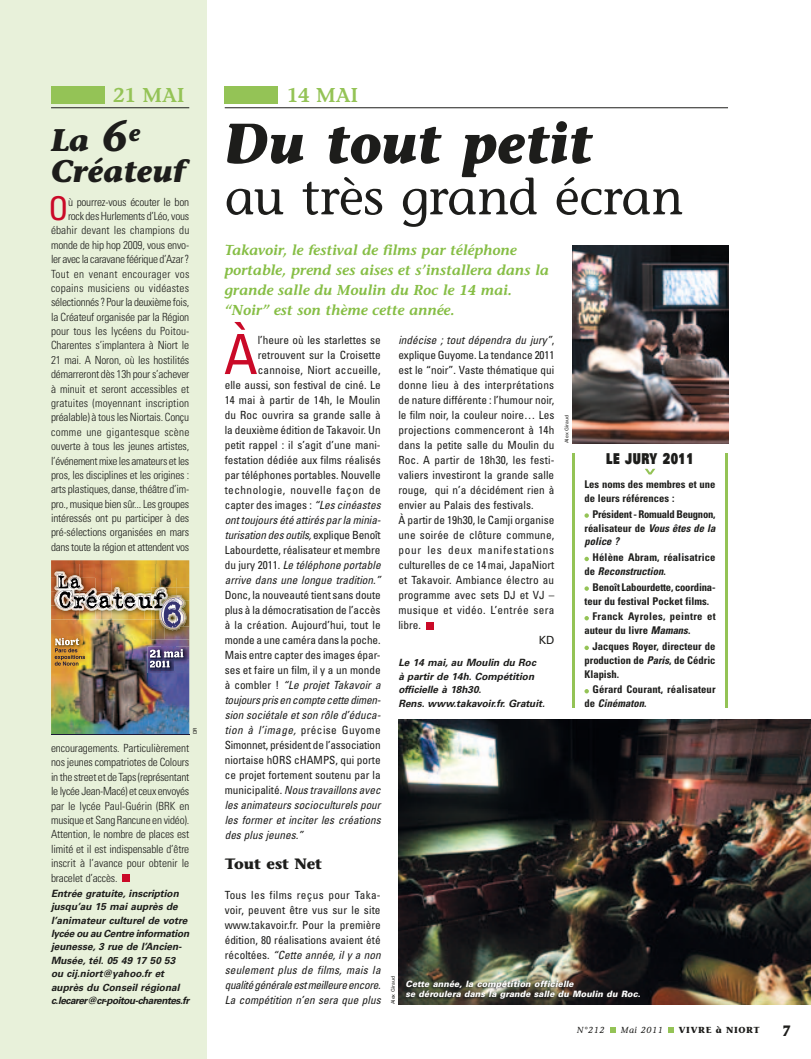
<style>
.page{position:relative;width:811px;height:1059px;background:#fff}
.page>*{position:absolute;margin:0;border:0;box-sizing:border-box;transform-origin:0 0}
.t1{font:italic 700 56.25px "Stone Informal";color:#1d1d1b}
.t2{font:condensed 55.5px "Univers";color:#ca0a28}
.t3{font:50px "Stone Informal";letter-spacing:-.01em;color:#1d1d1b}
.t4{font:condensed 32.75px "Univers";color:#ca0a28}
.t5{font:italic 700 31.25px/31.2px "Stone Informal";color:#1d1d1b}
.t6{font:600 20px "Stone Informal";color:#94c356}
.t7{font:700 15px "Stone Informal";color:#1d1d1b}
.t8{font:900 15px "Univers";letter-spacing:.05em;color:#1d1d1b;scale:.7 1}
.t9{font:italic 600 14.38px/20px "Stone Informal";color:#86be45}
.t10{font:condensed 11.25px/15px "Univers";color:#1d1d1b}
.t11{font:300 condensed 11.25px/14.4px "Univers";letter-spacing:-.015em;color:#1d1d1b;text-align:right}
.t12{font:11.25px "Univers";color:#1d1d1b}
.t13{font:700 condensed 10.62px/13.8px "Univers";color:#1d1d1b}
.t14{font:700 condensed 10.62px/13.8px "Univers";letter-spacing:.03em;color:#1d1d1b}
.t15{font:italic 700 10px/13.5px "Univers";color:#1d1d1b}
.t16{font:italic 900 8.75px/10.6px "Univers";letter-spacing:.005em;color:#fff;scale:.95 1}
.t17{font:italic 8.75px "Stone Informal";letter-spacing:.075em;color:#1d1d1b}
.t18{font:700 8.75px "Stone Informal";letter-spacing:.075em;color:#1d1d1b}
.t19{font:5px "Univers";color:#1d1d1b}
.s1{font-size:43.75px}
.s2{font-style:italic}
</style>
<div class="page">
<div style="left:0;top:0;width:207px;height:1059px;background:#e8f1da"></div>
<div style="left:426px;top:622px;width:7px;height:7px;background:#ca0a28"></div>
<svg style="left:610px;top:1027px;width:5px;height:5px"></svg>
<svg style="left:668px;top:1027px;width:5px;height:5px"></svg>
<div style="left:225px;top:86px;width:53px;height:18px;background:#94c356"></div>
<hr style="left:225px;top:107px;width:503px;height:1px;background:#1d1d1b">
<div style="left:123px;top:874px;width:7px;height:7px;background:#ca0a28"></div>
<div style="left:51px;top:86px;width:53px;height:18px;background:#94c356"></div>
<hr style="left:51px;top:107px;width:138px;height:1px;background:#1d1d1b">
<img style="left:398px;top:719px;width:413px;height:285px">
<img style="left:572px;top:245px;width:156px;height:198px">
<img style="left:51px;top:560px;width:138px;height:174px">
<img style="left:53px;top:636px;width:29px;height:12px">
<img style="left:183px;top:647px;width:6px;height:26px">
<img style="left:183px;top:648px;width:3px;height:22px">
<svg style="left:148px;top:647px;width:35px;height:26px"></svg>
<img style="left:51px;top:564px;width:126px;height:14px">
<img style="left:51px;top:578px;width:4px;height:14px">
<img style="left:51px;top:592px;width:3px;height:13px">
<img style="left:51px;top:605px;width:5px;height:14px">
<img style="left:55px;top:572px;width:14px;height:16px">
<img style="left:54px;top:588px;width:2px;height:22px">
<img style="left:151px;top:627px;width:14px;height:12px">
<img style="left:165px;top:627px;width:24px;height:12px">
<img style="left:160px;top:627px;width:26px;height:4px">
<img style="left:56px;top:574px;width:133px;height:53px">
<svg style="left:55px;top:638px;width:30px;height:28px"></svg>
<hr style="left:572px;top:453px;width:2px;height:255px;background:#94c356">
<hr style="left:725px;top:453px;width:3px;height:255px;background:#94c356">
<svg style="left:645px;top:469px;width:10px;height:5px"></svg>
<svg style="left:584px;top:513px;width:5px;height:5px"></svg>
<svg style="left:584px;top:557px;width:5px;height:4px"></svg>
<svg style="left:584px;top:586px;width:5px;height:5px"></svg>
<svg style="left:584px;top:616px;width:5px;height:4px"></svg>
<svg style="left:584px;top:646px;width:5px;height:4px"></svg>
<svg style="left:584px;top:689px;width:5px;height:4px"></svg>
<img style="left:403px;top:979px;width:237px;height:22px">
<h3 class="t6" style="left:113px;top:83px;width:73px">21 MAI</h3>
<h3 class="t5" style="left:51px;top:124px;width:135px">La <span class="s1">6</span><sup>e<br></sup>Créateuf</h3>
<h3 class="t4" style="left:48px;top:188px;width:21px">O</h3>
<p class="t11" style="left:51px;top:194px;width:140px">ù pourrez-vous écouter le bon rock des Hurlements d’Léo, vous ébahir devant les champions du monde de hip hop 2009, vous envo&shy;ler avec la caravane féérique d’Azar?<br>Tout en venant encourager vos copains musiciens ou vidéastes sélectionnés? Pour la deuxième fois, la Créateuf organisée par la Région pour tous les lycéens du Poitou-Charentes s’implantera à Niort le 21 mai. A Noron, où les hostilités démarreront dès 13h pour s’achever à minuit et seront accessibles et gratuites (moyennant inscription préalable) à tous les Niortais. Conçu comme une gigantesque scène ouverte à tous les jeunes artistes, l’événement mixe les amateurs et les pros, les disciplines et les origines : arts plastiques, danse, théâtre d’im&shy;pro., musique bien sûr... Les groupes intéressés ont pu participer à des pré-sélections organisées en mars dans toute la région et attendent vos</p>
<p class="t19" style="left:192px;top:734px;width:8px;rotate:-90deg">DR</p>
<p class="t11" style="left:51px;top:741px;width:140px;text-align:justify">encouragements. Particulièrement nos jeunes compatriotes de Colours in the street et de Taps (représentant le lycée Jean-Macé) et ceux envoyés par le lycée Paul-Guérin (BRK en musique et Sang Rancune en vidéo).<br>Attention, le nombre de places est limité et il est indispensable d’être inscrit à l’avance pour obtenir le bracelet d’accès.</p>
<p class="t15" style="left:51px;top:886px;width:140px">Entrée gratuite, inscription jusqu’au 15 mai auprès de l’animateur culturel de votre lycée ou au Centre information jeunesse, 3 rue de l’Ancien-<br>Musée, tél. 05 49 17 50 53 ou cij.niort@yahoo.fr et auprès du Conseil régional c.lecarer@cr-poitou-charentes.fr</p>
<h3 class="t6" style="left:287px;top:83px;width:73px">14 MAI</h3>
<h1 class="t1" style="left:225px;top:109px;width:370px">Du tout petit</h1>
<h3 class="t3" style="left:225px;top:167px;width:461px">au très grand écran</h3>
<p class="t9" style="left:225px;top:240px;width:326px">Takavoir, le festival de films par téléphone portable, prend ses aises et s’installera dans la grande salle du Moulin du Roc le 14 mai. “Noir” est son thème cette année.</p>
<h2 class="t2" style="left:224px;top:319px;width:35px">À</h2>
<p class="t10" style="left:225px;top:332px;width:158px;text-align:right">l’heure où les starlettes se retrouvent sur la Croisette cannoise, Niort accueille,<br>elle aussi, son festival de ciné. Le 14 mai à partir de 14h, le Moulin du Roc ouvrira sa grande salle à la deuxième édition de Takavoir. Un petit rappel : il s’agit d’une mani&shy;festation dédiée aux films réalisés par téléphones portables. Nouvelle technologie, nouvelle façon de capter des images : <span class="s2">“Les cinéastes ont toujours été attirés par la minia&shy;turisation des outils,</span> explique Benoît Labourdette, réalisateur et membre du jury 2011. <span class="s2">Le téléphone portable arrive dans une longue tradition.”</span></p>
<p class="t10" style="left:225px;top:587px;width:158px">Donc, la nouveauté tient sans doute plus à la démocratisation de l’accès à la création. Aujourd’hui, tout le monde a une caméra dans la poche.<br>Mais entre capter des images épar&shy;ses et faire un film, il y a un monde à combler ! <span class="s2">“Le projet Takavoir a toujours pris en compte cette dimen&shy;sion sociétale et son rôle d’éduca&shy;tion à l’image,</span> précise Guyome Simonnet, président de l’association niortaise hORS cHAMPS, qui porte ce projet fortement soutenu par la municipalité. <span class="s2">Nous travaillons avec les animateurs socioculturels pour les former et inciter les créations des plus jeunes.”</span></p>
<h3 class="t7" style="left:225px;top:854px;width:99px">Tout est Net</h3>
<p class="t10" style="left:225px;top:887px;width:158px;text-align:justify">Tous les films reçus pour Taka&shy;voir, peuvent être vus sur le site www.takavoir.fr. Pour la première édition, 80 réalisations avaient été récoltées. <span class="s2">“Cette année, il y a non seulement plus de films, mais la qualité générale est meilleure encore.<br>La compétition n’en sera que plus</span></p>
<p class="t10" style="left:398px;top:332px;width:158px"><span class="s2">indécise ; tout dépendra du jury”</span>, explique Guyome. La tendance 2011 est le “noir”. Vaste thématique qui donne lieu à des interprétations de nature différente : l’humour noir, le film noir, la couleur noire… Les projections commenceront à 14h dans la petite salle du Moulin du<br>Roc. A partir de 18h30, les festi&shy;valiers investiront la grande salle rouge, qui n’a décidément rien à envier au Palais des festivals.<br>À partir de 19h30, le Camji organise une soirée de clôture commune, pour les deux manifestations culturelles de ce 14mai, JapaNiort et Takavoir. Ambiance électro au programme avec sets DJ et VJ – musique et vidéo. L’entrée sera libre.</p>
<p class="t12" style="left:539px;top:633px;width:17px">KD</p>
<p class="t15" style="left:398px;top:656px;width:148px">Le 14 mai, au Moulin du Roc<br>à partir de 14h. Compétition officielle à 18h30.<br>Rens. www.takavoir.fr. Gratuit.</p>
<p class="t19" style="left:564px;top:443px;width:30px;rotate:-90deg">Alex Giraud</p>
<h3 class="t8" style="left:606px;top:449px;width:127px">LE JURY 2011</h3>
<p class="t13" style="left:584px;top:477px;width:133px">Les noms des membres et une de leurs références :</p>
<p class="t13" style="left:584px;top:507px;width:133px;text-align:justify;text-indent:8px">Président - Romuald Beugnon, réalisateur de <span class="s2">Vous êtes de la police ?</span></p>
<p class="t13" style="left:584px;top:550px;width:133px;text-indent:8px">Hélène Abram, réalisatrice de <span class="s2">Reconstruction</span>.</p>
<p class="t13" style="left:584px;top:580px;width:133px;text-indent:8px">Benoît Labourdette, coordina&shy;teur du festival Pocket films.</p>
<p class="t14" style="left:584px;top:610px;width:133px;text-indent:8px">Franck Ayroles, peintre et auteur du livre <span class="s2">Mamans</span>.</p>
<p class="t13" style="left:584px;top:639px;width:133px;text-align:justify;text-indent:8px">Jacques Royer, directeur de production de <span class="s2">Paris</span>, de Cédric Klapish.</p>
<p class="t13" style="left:584px;top:683px;width:133px;text-indent:8px">Gérard Courant, réalisateur de <span class="s2">Cinématon</span>.</p>
<p class="t19" style="left:390px;top:1004px;width:30px;rotate:-90deg">Alex Giraud</p>
<p class="t16" style="left:405px;top:978px;width:249px">Cette année, la compétition officielle<br>se déroulera dans la grande salle du Moulin du Roc.</p>
<p class="t17" style="left:577px;top:1024px;width:29px">N°212</p>
<p class="t17" style="left:621px;top:1024px;width:44px">Mai 2011</p>
<p class="t18" style="left:679px;top:1024px;width:83px">Vivre à Niort</p>
<h3 class="t7" style="left:782px;top:1021px;width:11px">7</h3>
</div>
